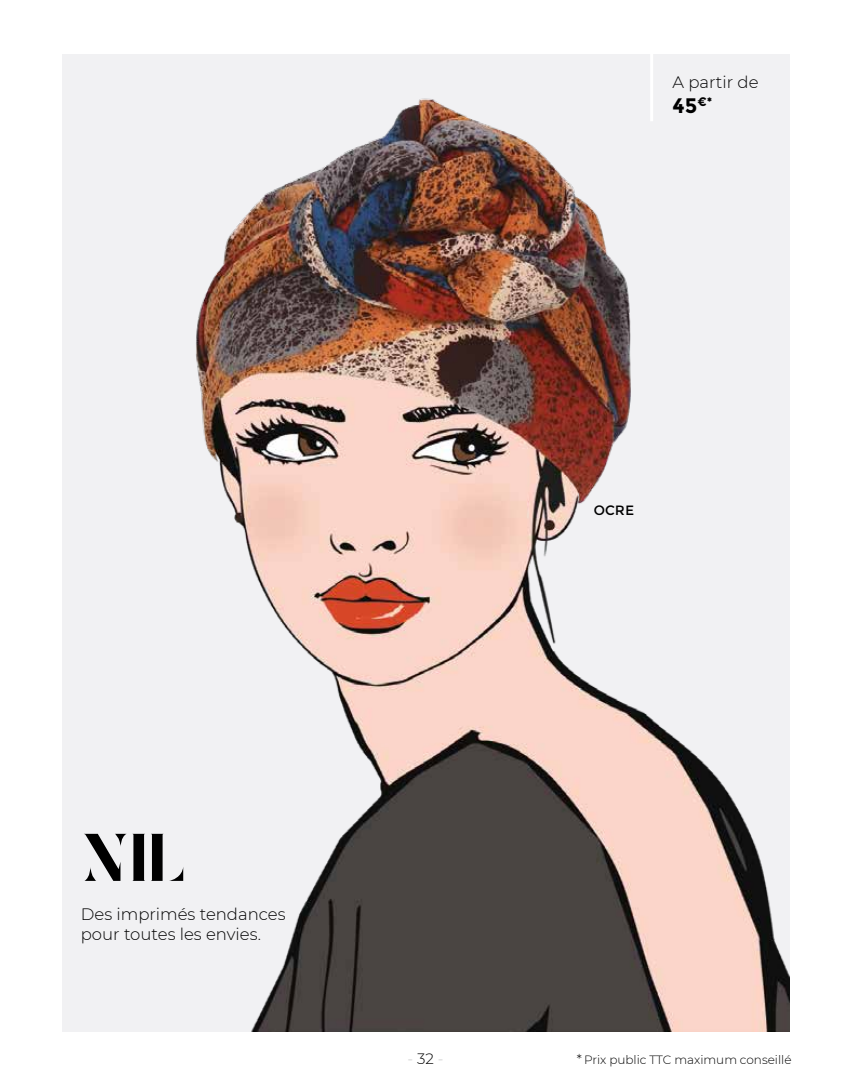
<style>
.page{position:relative;width:851px;height:1085px;background:#fff}
.page>*{position:absolute;margin:0;border:0;box-sizing:border-box;transform-origin:0 0}
.t1{font:58.95px "Zefani Stencil";color:#000}
.t2{font:700 21px "Montserrat";color:#000}
.t3{font:300 16.5px/19.8px "Montserrat";color:#000}
.t4{font:300 15px "Montserrat";color:#c6c6c6}
.t5{font:13.5px "Montserrat";color:#000}
.t6{font:300 12px "Montserrat";color:#000}
.s1{color:#000}
.s2{font-size:13.5px}
</style>
<div class="page">
<img style="left:62px;top:54px;width:727px;height:977px">
<hr style="left:650px;top:45px;width:3px;height:76px;background:#fff">
<p class="t3" style="left:672px;top:72px;width:87px">A partir de</p>
<p class="t2" style="left:672px;top:93px;width:41px">45<sup>€*</sup></p>
<p class="t5" style="left:593px;top:502px;width:42px">OCRE</p>
<h1 class="t1" style="left:81px;top:829px;width:107px">nil</h1>
<p class="t3" style="left:81px;top:903px;width:206px">Des imprimés tendances pour toutes les envies.</p>
<p class="t4" style="left:407px;top:1047px;width:37px">- <span class="s1">32</span> -</p>
<p class="t6" style="left:576px;top:1051px;width:216px"><span class="s2">*</span> Prix public TTC maximum conseillé</p>
</div>
